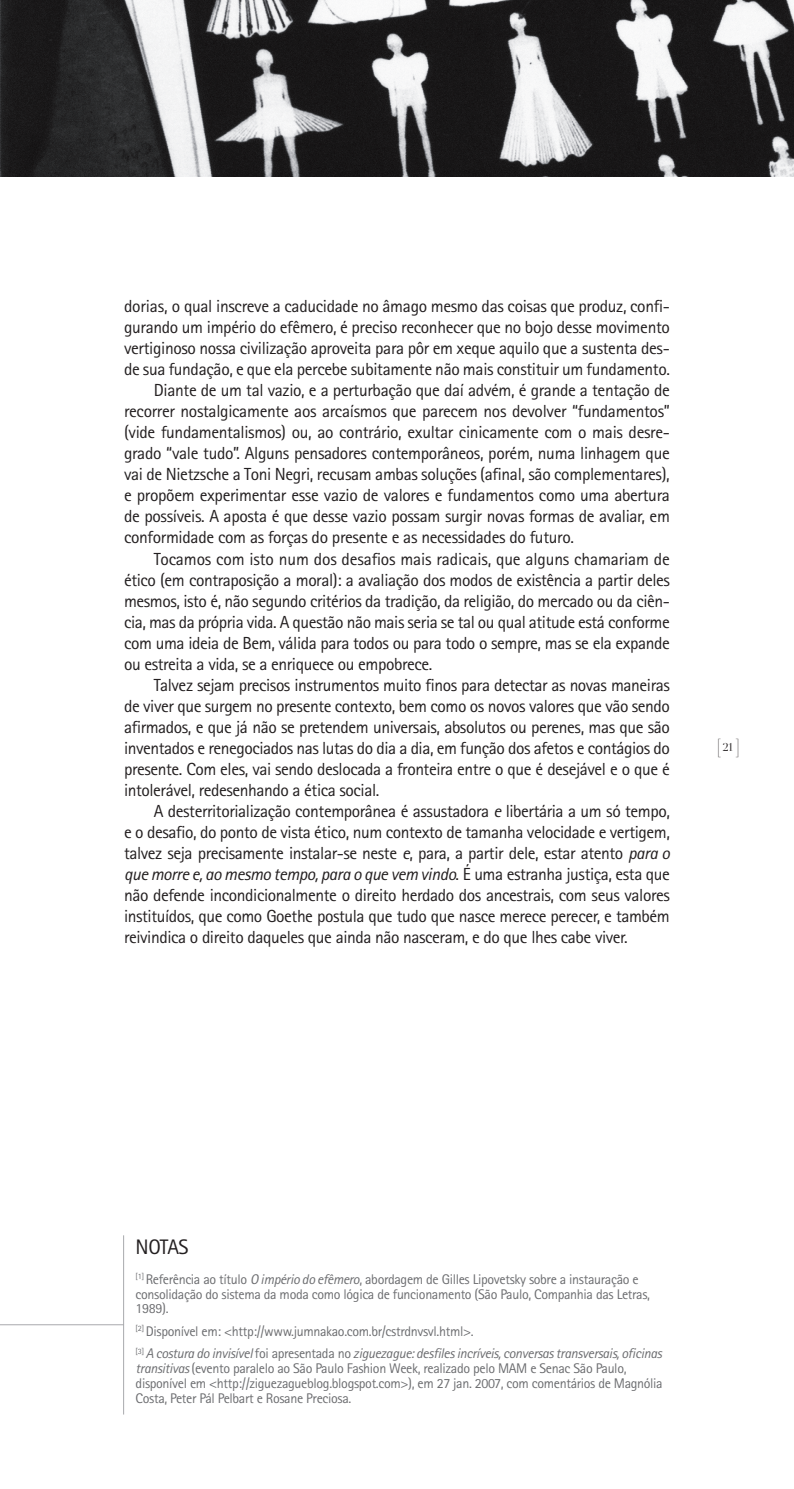
<style>
.page{position:relative;width:794px;height:1489px;background:#fff}
.page>*{position:absolute;margin:0;border:0;box-sizing:border-box;transform-origin:0 0}
.t1{font:21px "Rotis Sans Serif Std";letter-spacing:-.035em;color:#231f20}
.t2{font:18.38px "Didot";color:#231f20}
.t3{font:17.5px "Rotis Sans Serif Std";letter-spacing:-.025em;color:#231f20}
.t4{font:italic 17.5px "Rotis Sans Serif Std";letter-spacing:-.025em;color:#231f20}
.t5{font:14px/14.9px "Rotis Sans Serif Std";letter-spacing:-.025em;color:#6c6d70}
.t6{font:italic 14px/22.4px "Rotis Sans Serif Std";letter-spacing:-.025em;color:#6c6d70}
.s1{font-style:italic}
.s2{font-style:normal}
.s3{font-size:11.03px}
</style>
<div class="page">
<hr style="left:0;top:1324px;width:124px;height:1px;background:#a8a9ad">
<hr style="left:123px;top:1235px;width:1px;height:179px;background:#a8a9ad">
<img style="left:0;top:0;width:794px;height:177px">
<p class="t3" style="left:124px;top:296px;width:547px">dorias, o qual inscreve a caducidade no âmago mesmo das coisas que produz, confi-</p>
<p class="t3" style="left:124px;top:317px;width:547px">gurando um império do efêmero, é preciso reconhecer que no bojo desse movimento</p>
<p class="t3" style="left:124px;top:338px;width:547px">vertiginoso nossa civilização aproveita para pôr em xeque aquilo que a sustenta des-</p>
<p class="t3" style="left:124px;top:359px;width:547px">de sua fundação, e que ela percebe subitamente não mais constituir um fundamento.</p>
<p class="t3" style="left:154px;top:380px;width:517px">Diante de um tal vazio, e a perturbação que daí advém, é grande a tentação de</p>
<p class="t3" style="left:124px;top:401px;width:547px">recorrer nostalgicamente aos arcaísmos que parecem nos devolver “fundamentos”</p>
<p class="t3" style="left:124px;top:422px;width:547px">(vide fundamentalismos) ou, ao contrário, exultar cinicamente com o mais desre-</p>
<p class="t3" style="left:124px;top:443px;width:547px">grado “vale tudo”. Alguns pensadores contemporâneos, porém, numa linhagem que</p>
<p class="t3" style="left:124px;top:464px;width:547px">vai de Nietzsche a Toni Negri, recusam ambas soluções (afinal, são complementares),</p>
<p class="t3" style="left:124px;top:485px;width:547px">e propõem experimentar esse vazio de valores e fundamentos como uma abertura</p>
<p class="t3" style="left:124px;top:506px;width:547px">de possíveis. A aposta é que desse vazio possam surgir novas formas de avaliar, em</p>
<p class="t3" style="left:124px;top:527px;width:451px">conformidade com as forças do presente e as necessidades do futuro.</p>
<p class="t3" style="left:154px;top:548px;width:517px">Tocamos com isto num dos desafios mais radicais, que alguns chamariam de</p>
<p class="t3" style="left:124px;top:569px;width:547px">ético (em contraposição a moral): a avaliação dos modos de existência a partir deles</p>
<p class="t3" style="left:124px;top:590px;width:547px">mesmos, isto é, não segundo critérios da tradição, da religião, do mercado ou da ciên-</p>
<p class="t3" style="left:124px;top:611px;width:547px">cia, mas da própria vida. A questão não mais seria se tal ou qual atitude está conforme</p>
<p class="t3" style="left:124px;top:632px;width:547px">com uma ideia de Bem, válida para todos ou para todo o sempre, mas se ela expande</p>
<p class="t3" style="left:124px;top:653px;width:310px">ou estreita a vida, se a enriquece ou empobrece.</p>
<p class="t3" style="left:154px;top:674px;width:517px">Talvez sejam precisos instrumentos muito finos para detectar as novas maneiras</p>
<p class="t3" style="left:124px;top:695px;width:547px">de viver que surgem no presente contexto, bem como os novos valores que vão sendo</p>
<p class="t3" style="left:124px;top:716px;width:547px">afirmados, e que já não se pretendem universais, absolutos ou perenes, mas que são</p>
<p class="t3" style="left:124px;top:737px;width:547px">inventados e renegociados nas lutas do dia a dia, em função dos afetos e contágios do</p>
<p class="t3" style="left:124px;top:758px;width:547px">presente. Com eles, vai sendo deslocada a fronteira entre o que é desejável e o que é</p>
<p class="t3" style="left:124px;top:779px;width:257px">intolerável, redesenhando a ética social.</p>
<p class="t3" style="left:154px;top:800px;width:517px">A desterritorialização contemporânea é assustadora <span class="s1">e</span> libertária a um só tempo,</p>
<p class="t3" style="left:124px;top:821px;width:547px">e o desafio, do ponto de vista ético, num contexto de tamanha velocidade e vertigem,</p>
<p class="t3" style="left:124px;top:842px;width:547px">talvez seja precisamente instalar-se neste <span class="s1">e</span>, para, a partir dele, estar atento <span class="s1">para o</span></p>
<p class="t4" style="left:124px;top:863px;width:547px">que morre e, ao mesmo tempo, para o que vem vindo<span class="s2">. É uma estranha justiça, esta que</span></p>
<p class="t3" style="left:124px;top:884px;width:547px">não defende incondicionalmente o direito herdado dos ancestrais, com seus valores</p>
<p class="t3" style="left:124px;top:905px;width:547px">instituídos, que como Goethe postula que tudo que nasce merece perecer, e também</p>
<p class="t3" style="left:124px;top:926px;width:505px">reivindica o direito daqueles que ainda não nasceram, e do que lhes cabe viver.</p>
<p class="t2" style="left:716px;top:734px;width:26px">[ <span class="s3">21</span> ]</p>
<p class="t1" style="left:136px;top:1234px;width:55px">NOTAS</p>
<p class="t5" style="left:136px;top:1271px;width:516px"><sup>[1]</sup> Referência ao título <span class="s1">O império do efêmero</span>, abordagem de Gilles Lipovetsky sobre a instauração e consolidação do sistema da moda como lógica de funcionamento (São Paulo, Companhia das Letras,<br>1989).</p>
<p class="t6" style="left:136px;top:1319px;width:528px"><sup>[2]</sup> <span class="s2">Disponível em: &lt;http://www.jumnakao.com.br/cstrdnvsvl.html&gt;.<br></span><sup>[3]</sup> A costura do invisível <span class="s2">foi apresentada no</span> ziguezague: desfiles incríveis, conversas transversais, oficinas</p>
<p class="t5" style="left:136px;top:1360px;width:528px"><span class="s1">transitivas</span> (evento paralelo ao São Paulo Fashion Week, realizado pelo MAM e Senac São Paulo, disponível em &lt;http://ziguezagueblog.blogspot.com&gt;), em 27 jan. 2007, com comentários de Magnólia<br>Costa, Peter Pál Pelbart e Rosane Preciosa.</p>
</div>
